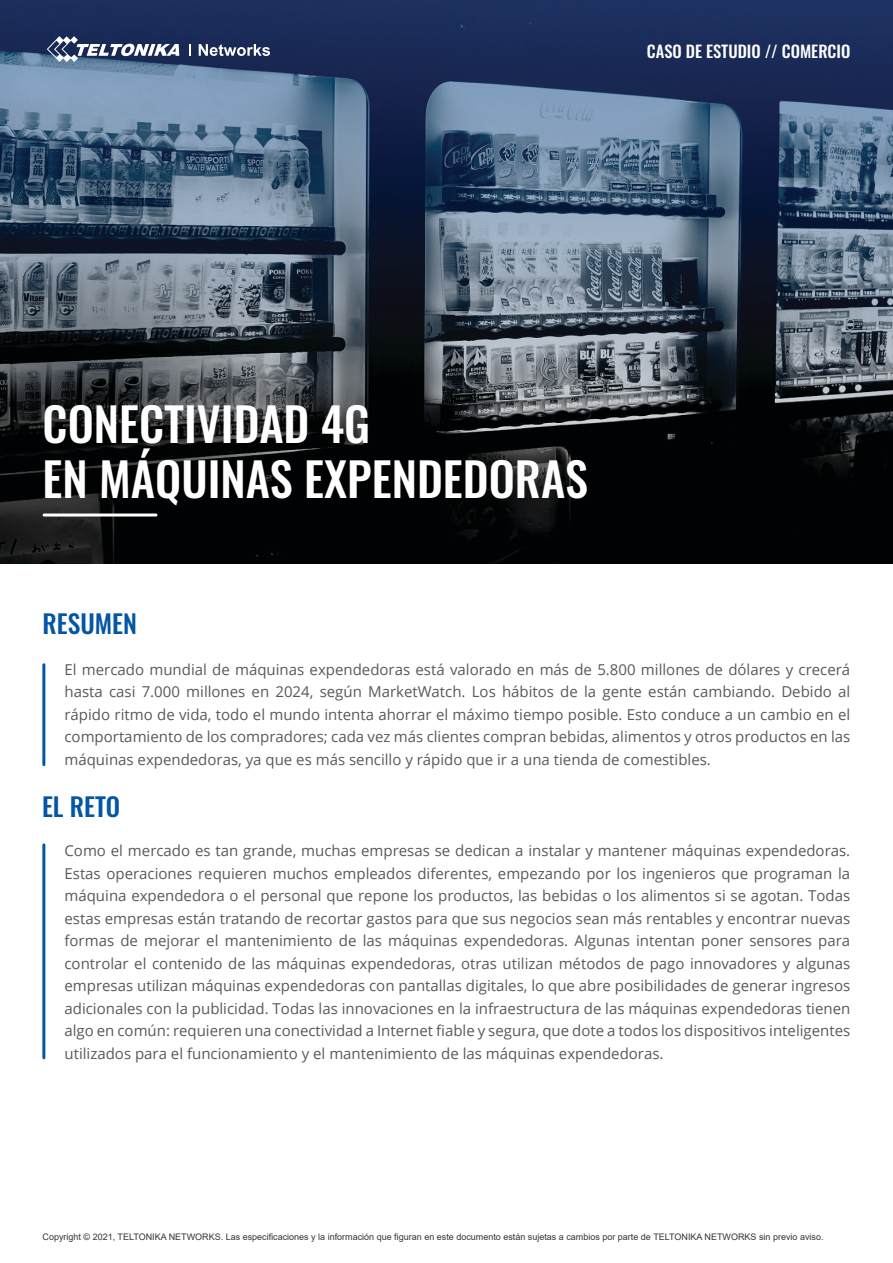
<style>
.page{position:relative;width:893px;height:1263px;background:#fff}
.page>*{position:absolute;margin:0;border:0;box-sizing:border-box;transform-origin:0 0}
.t1{font:500 46.5px/55.5px "Oswald";color:#fff}
.t2{font:500 25.5px "Oswald";color:#0456a5}
.t3{font:500 16.5px "Oswald";color:#fff}
.t4{font:15px/22.5px "Open Sans";color:#58595b;text-align:justify}
.t5{font:9px "Arial";color:#363435}
</style>
<div class="page">
<img style="left:0;top:0;width:893px;height:563px">
<hr style="left:42px;top:665px;width:3px;height:100px;background:#0456a5">
<hr style="left:42px;top:845px;width:3px;height:213px;background:#0456a5">
<hr style="left:44px;top:513px;width:112px;height:3px;background:#fff">
<svg style="left:47px;top:36px;width:132px;height:26px"></svg>
<svg style="left:189px;top:44px;width:1px;height:12px"></svg>
<svg style="left:199px;top:44px;width:71px;height:12px"></svg>
<p class="t3" style="left:647px;top:43px;width:205px">CASO DE ESTUDIO // COMERCIO</p>
<h1 class="t1" style="left:43px;top:399px;width:547px">CONECTIVIDAD 4G<br>EN MÁQUINAS EXPENDEDORAS</h1>
<h2 class="t2" style="left:43px;top:610px;width:96px">RESUMEN</h2>
<p class="t4" style="left:64px;top:658px;width:787px">El mercado mundial de máquinas expendedoras está valorado en más de 5.800 millones de dólares y crecerá hasta casi 7.000 millones en 2024, según MarketWatch. Los hábitos de la gente están cambiando. Debido al rápido ritmo de vida, todo el mundo intenta ahorrar el máximo tiempo posible. Esto conduce a un cambio en el comportamiento de los compradores; cada vez más clientes compran bebidas, alimentos y otros productos en las máquinas expendedoras, ya que es más sencillo y rápido que ir a una tienda de comestibles.</p>
<h2 class="t2" style="left:42px;top:793px;width:80px">EL RETO</h2>
<p class="t4" style="left:64px;top:839px;width:787px">Como el mercado es tan grande, muchas empresas se dedican a instalar y mantener máquinas expendedoras.<br>Estas operaciones requieren muchos empleados diferentes, empezando por los ingenieros que programan la máquina expendedora o el personal que repone los productos, las bebidas o los alimentos si se agotan. Todas estas empresas están tratando de recortar gastos para que sus negocios sean más rentables y encontrar nuevas formas de mejorar el mantenimiento de las máquinas expendedoras. Algunas intentan poner sensores para controlar el contenido de las máquinas expendedoras, otras utilizan métodos de pago innovadores y algunas empresas utilizan máquinas expendedoras con pantallas digitales, lo que abre posibilidades de generar ingresos adicionales con la publicidad. Todas las innovaciones en la infraestructura de las máquinas expendedoras tienen algo en común: requieren una conectividad a Internet fiable y segura, que dote a todos los dispositivos inteligentes utilizados para el funcionamiento y el mantenimiento de las máquinas expendedoras.</p>
<p class="t5" style="left:43px;top:1231px;width:782px">Copyright © 2021, TELTONIKA NETWORKS. Las especificaciones y la información que figuran en este documento están sujetas a cambios por parte de TELTONIKA NETWORKS sin previo aviso.</p>
</div>
